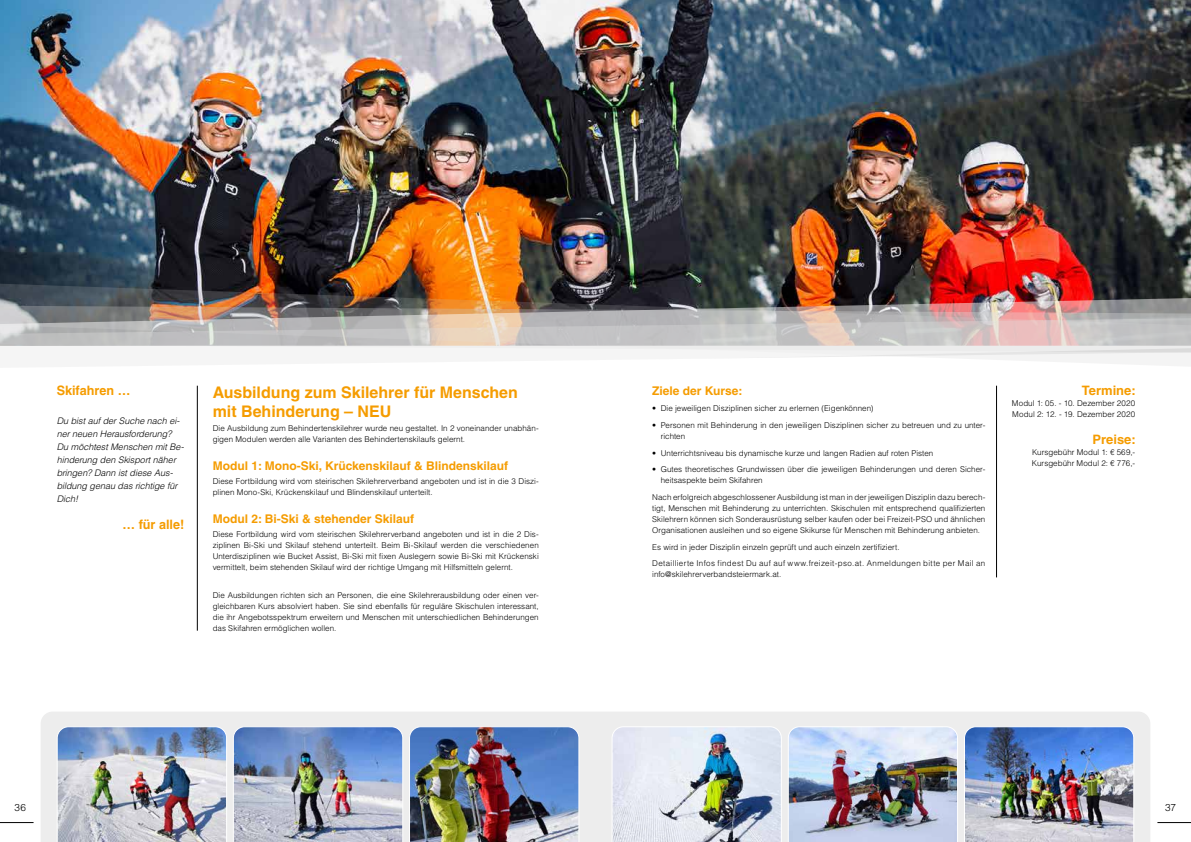
<style>
.page{position:relative;width:1191px;height:842px;background:#fff}
.page>*{position:absolute;margin:0;border:0;box-sizing:border-box;transform-origin:0 0}
.t1{font:700 16px/19.2px "Helvetica LT";color:#f59c00}
.t2{font:700 13px "Helvetica LT";color:#f59c00}
.t3{font:700 12px "Helvetica LT";color:#f59c00}
.t4{font:300 10px "Helvetica LT";color:#000}
.t5{font:italic 300 9px/13px "Helvetica LT";color:#000}
.t6{font:300 8px/11px "Helvetica LT";letter-spacing:.005em;color:#000}
.t7{font:300 8px/16.7px "Helvetica LT";letter-spacing:.035em;color:#000}
</style>
<div class="page">
<div style="left:41px;top:712px;width:1109px;height:130px;background:#ededed"></div>
<img style="left:611px;top:726px;width:523px;height:116px">
<img style="left:0;top:0;width:1191px;height:283px">
<img style="left:0;top:283px;width:1191px;height:14px">
<img style="left:0;top:297px;width:1191px;height:69px">
<hr style="left:0;top:822px;width:34px;height:1px;background:#000">
<hr style="left:1157px;top:822px;width:34px;height:1px;background:#000">
<img style="left:56px;top:726px;width:524px;height:116px">
<hr style="left:197px;top:386px;width:1px;height:245px;background:#000">
<hr style="left:996px;top:386px;width:1px;height:191px;background:#000">
<h2 class="t2" style="left:57px;top:383px;width:75px">Skifahren …</h2>
<p class="t5" style="left:57px;top:414px;width:129px">Du bist auf der Suche nach ei&shy;ner neuen Herausforderung?<br>Du möchtest Menschen mit Be&shy;hinderung den Skisport näher bringen? Dann ist diese Aus&shy;bildung genau das richtige für<br>Dich!</p>
<h2 class="t2" style="left:123px;top:516px;width:63px">… für alle!</h2>
<h1 class="t1" style="left:213px;top:382px;width:307px">Ausbildung zum Skilehrer für Menschen mit Behinderung – NEU</h1>
<p class="t6" style="left:213px;top:422px;width:327px">Die Ausbildung zum Behindertenskilehrer wurde neu gestaltet. In 2 voneinander unabhän&shy;gigen Modulen werden alle Varianten des Behindertenskilaufs gelernt.</p>
<h3 class="t3" style="left:213px;top:458px;width:297px">Modul 1: Mono-Ski, Krückenskilauf &amp; Blindenskilauf</h3>
<p class="t6" style="left:213px;top:475px;width:327px">Diese Fortbildung wird vom steirischen Skilehrerverband angeboten und ist in die 3 Diszi&shy;plinen Mono-Ski, Krückenskilauf und Blindenskilauf unterteilt.</p>
<h3 class="t3" style="left:213px;top:512px;width:203px">Modul 2: Bi-Ski &amp; stehender Skilauf</h3>
<p class="t6" style="left:213px;top:529px;width:328px;text-align:justify">Diese Fortbildung wird vom steirischen Skilehrerverband angeboten und ist in die 2 Dis&shy;ziplinen Bi-Ski und Skilauf stehend unterteilt. Beim Bi-Skilauf werden die verschiedenen Unterdisziplinen wie Bucket Assist, Bi-Ski mit fixen Auslegern sowie Bi-Ski mit Krückenski vermittelt, beim stehenden Skilauf wird der richtige Umgang mit Hilfsmitteln gelernt.</p>
<p class="t6" style="left:213px;top:589px;width:327px;text-align:justify">Die Ausbildungen richten sich an Personen, die eine Skilehrerausbildung oder einen ver&shy;gleichbaren Kurs absolviert haben. Sie sind ebenfalls für reguläre Skischulen interessant, die ihr Angebotsspektrum erweitern und Menschen mit unterschiedlichen Behinderungen das Skifahren ermöglichen wollen.</p>
<h3 class="t3" style="left:652px;top:383px;width:92px">Ziele der Kurse:</h3>
<p class="t6" style="left:652px;top:403px;width:223px">• Die jeweiligen Disziplinen sicher zu erlernen (Eigenkönnen)</p>
<p class="t6" style="left:660px;top:420px;width:326px;text-indent:-9px">• Personen mit Behinderung in den jeweiligen Disziplinen sicher zu betreuen und zu unter&shy;richten</p>
<p class="t6" style="left:652px;top:447px;width:283px">• Unterrichtsniveau bis dynamische kurze und langen Radien auf roten Pisten</p>
<p class="t6" style="left:660px;top:464px;width:326px;text-indent:-9px">• Gutes theoretisches Grundwissen über die jeweiligen Behinderungen und deren Sicher&shy;heitsaspekte beim Skifahren</p>
<p class="t6" style="left:652px;top:492px;width:335px;text-align:justify">Nach erfolgreich abgeschlossener Ausbildung ist man in der jeweiligen Disziplin dazu berech&shy;tigt, Menschen mit Behinderung zu unterrichten. Skischulen mit entsprechend qualifizierten Skilehrern können sich Sonderausrüstung selber kaufen oder bei Freizeit-PSO und ähnlichen Organisationen ausleihen und so eigene Skikurse für Menschen mit Behinderung anbieten.</p>
<p class="t7" style="left:652px;top:538px;width:335px">Es wird in jeder Disziplin einzeln geprüft und auch einzeln zertifiziert.<br>Detaillierte Infos findest Du auf auf www.freizeit-pso.at. Anmeldungen bitte per Mail an</p>
<p class="t6" style="left:652px;top:569px;width:131px">info@skilehrerverbandsteiermark.at.</p>
<h2 class="t2" style="left:1081px;top:383px;width:56px">Termine:</h2>
<p class="t6" style="left:1012px;top:398px;width:125px">Modul 1: 05. - 10. Dezember 2020<br>Modul 2: 12. - 19. Dezember 2020</p>
<h2 class="t2" style="left:1092px;top:432px;width:45px">Preise:</h2>
<p class="t6" style="left:1031px;top:447px;width:105px">Kursgebühr Modul 1: € 569,-<br>Kursgebühr Modul 2: € 776,-</p>
<p class="t4" style="left:15px;top:801px;width:13px">36</p>
<p class="t4" style="left:1165px;top:801px;width:12px">37</p>
</div>
